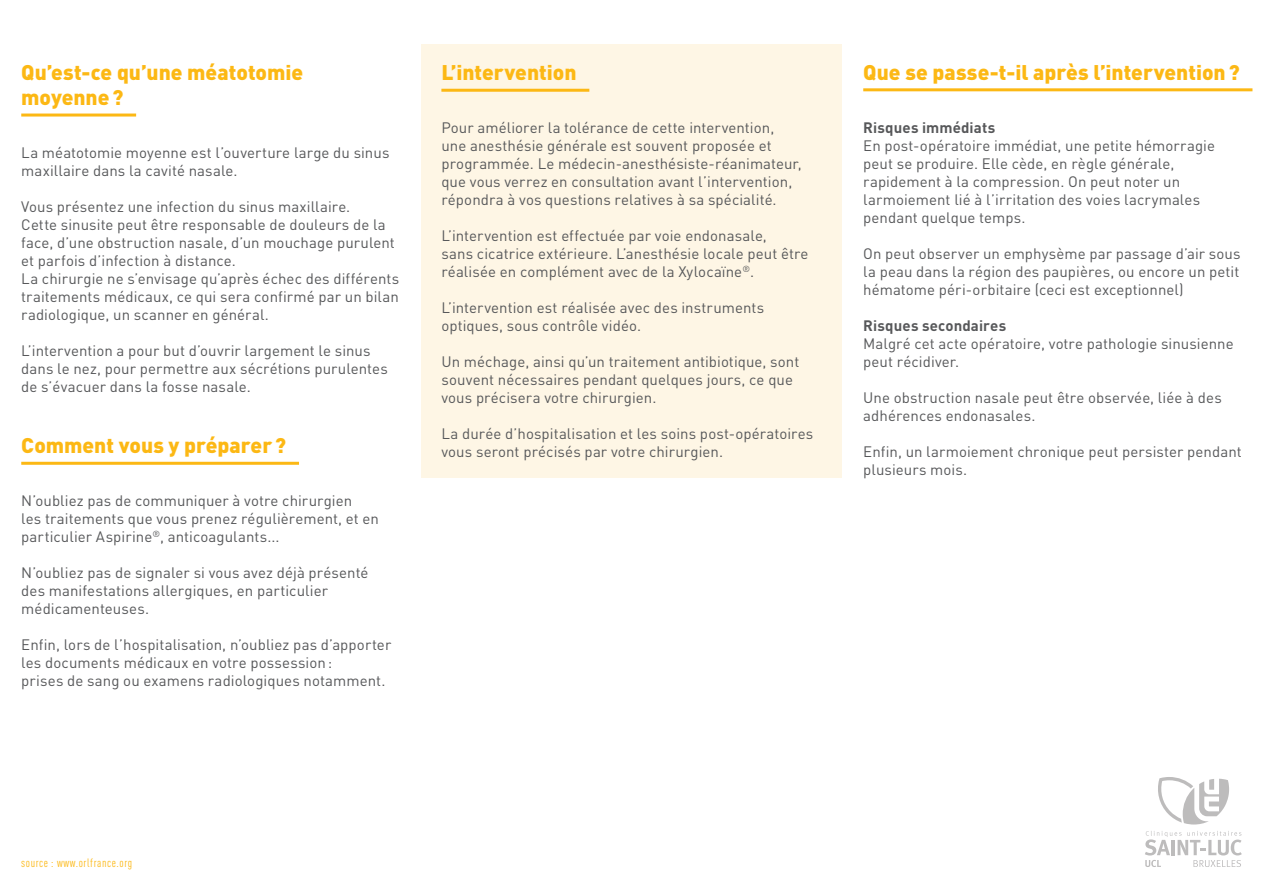
<style>
.page{position:relative;width:1263px;height:893px;background:#fff}
.page>*{position:absolute;margin:0;border:0;box-sizing:border-box;transform-origin:0 0}
.Titre{font:900 21px/25.2px "DINOT";color:#fcb814}
.Corps_de_texte{font:15px/18px "DINOT";letter-spacing:.005em;color:#57585a}
.Corps_de_texte-2{font:700 15px "DINOT";letter-spacing:.01em;color:#57585a}
.Source{font:condensed 12px "DINOT";letter-spacing:.05em;color:#fcb814}
</style>
<div class="page">
<div style="left:421px;top:44px;width:421px;height:433px;background:#fef6e5"></div>
<hr style="left:441px;top:89px;width:148px;height:3px;background:#fcb814">
<hr style="left:21px;top:114px;width:115px;height:3px;background:#fcb814">
<hr style="left:21px;top:462px;width:278px;height:3px;background:#fcb814">
<hr style="left:863px;top:88px;width:389px;height:3px;background:#fcb814">
<svg style="left:1145px;top:831px;width:97px;height:36px"></svg>
<svg style="left:1158px;top:777px;width:71px;height:47px"></svg>
<p class="Titre" style="left:21px;top:59px;width:283px">Qu’est-ce qu’une méatotomie moyenne?</p>
<p class="Corps_de_texte" style="left:21px;top:143px;width:370px">La méatotomie moyenne est l’ouverture large du sinus maxillaire dans la cavité nasale.</p>
<p class="Corps_de_texte" style="left:21px;top:197px;width:331px">Vous présentez une infection du sinus maxillaire.</p>
<p class="Corps_de_texte" style="left:21px;top:215px;width:375px">Cette sinusite peut être responsable de douleurs de la face, d’une obstruction nasale, d’un mouchage purulent et parfois d’infection à distance.</p>
<p class="Corps_de_texte" style="left:21px;top:269px;width:379px;text-align:justify">La chirurgie ne s’envisage qu’après échec des différents traitements médicaux, ce qui sera confirmé par un bilan radiologique, un scanner en général.</p>
<p class="Corps_de_texte" style="left:21px;top:341px;width:368px">L’intervention a pour but d’ouvrir largement le sinus dans le nez, pour permettre aux sécrétions purulentes de s’évacuer dans la fosse nasale.</p>
<p class="Titre" style="left:21px;top:432px;width:266px">Comment vous y préparer?</p>
<p class="Corps_de_texte" style="left:21px;top:492px;width:332px">N’oubliez pas de communiquer à votre chirurgien</p>
<p class="Corps_de_texte" style="left:21px;top:510px;width:359px">les traitements que vous prenez régulièrement, et en particulier Aspirine<sup>®</sup>, anticoagulants...</p>
<p class="Corps_de_texte" style="left:21px;top:564px;width:349px">N’oubliez pas de signaler si vous avez déjà présenté des manifestations allergiques, en particulier médicamenteuses.</p>
<p class="Corps_de_texte" style="left:21px;top:636px;width:372px">Enfin, lors de l’hospitalisation, n’oubliez pas d’apporter les documents médicaux en votre possession:</p>
<p class="Corps_de_texte" style="left:21px;top:672px;width:366px">prises de sang ou examens radiologiques notamment.</p>
<p class="Titre" style="left:441px;top:59px;width:137px">L’intervention</p>
<p class="Corps_de_texte" style="left:441px;top:119px;width:362px">Pour améliorer la tolérance de cette intervention, une anesthésie générale est souvent proposée et programmée. Le médecin-anesthésiste-réanimateur, que vous verrez en consultation avant l’intervention, répondra à vos questions relatives à sa spécialité.</p>
<p class="Corps_de_texte" style="left:441px;top:227px;width:327px">L’intervention est effectuée par voie endonasale,</p>
<p class="Corps_de_texte" style="left:441px;top:245px;width:369px">sans cicatrice extérieure. L’anesthésie locale peut être réalisée en complément avec de la Xylocaïne<sup>®</sup>.</p>
<p class="Corps_de_texte" style="left:441px;top:299px;width:324px">L’intervention est réalisée avec des instruments optiques, sous contrôle vidéo.</p>
<p class="Corps_de_texte" style="left:441px;top:353px;width:359px">Un méchage, ainsi qu’un traitement antibiotique, sont souvent nécessaires pendant quelques jours, ce que vous précisera votre chirurgien.</p>
<p class="Corps_de_texte" style="left:441px;top:425px;width:373px">La durée d’hospitalisation et les soins post-opératoires vous seront précisés par votre chirurgien.</p>
<p class="Titre" style="left:863px;top:59px;width:378px">Que se passe-t-il après l’intervention?</p>
<p class="Corps_de_texte-2" style="left:863px;top:118px;width:133px">Risques immédiats</p>
<p class="Corps_de_texte" style="left:863px;top:136px;width:353px">En post-opératoire immédiat, une petite hémorragie peut se produire. Elle cède, en règle générale, rapidement à la compression. On peut noter un larmoiement lié à l’irritation des voies lacrymales pendant quelque temps.</p>
<p class="Corps_de_texte" style="left:863px;top:244px;width:379px;text-align:justify">On peut observer un emphysème par passage d’air sous la peau dans la région des paupières, ou encore un petit hématome péri-orbitaire (ceci est exceptionnel)</p>
<p class="Corps_de_texte-2" style="left:863px;top:316px;width:144px">Risques secondaires</p>
<p class="Corps_de_texte" style="left:863px;top:334px;width:372px">Malgré cet acte opératoire, votre pathologie sinusienne peut récidiver.</p>
<p class="Corps_de_texte" style="left:863px;top:388px;width:360px">Une obstruction nasale peut être observée, liée à des adhérences endonasales.</p>
<p class="Corps_de_texte" style="left:863px;top:442px;width:380px">Enfin, un larmoiement chronique peut persister pendant plusieurs mois.</p>
<p class="Source" style="left:21px;top:856px;width:113px">source : www.orlfrance.org</p>
</div>
